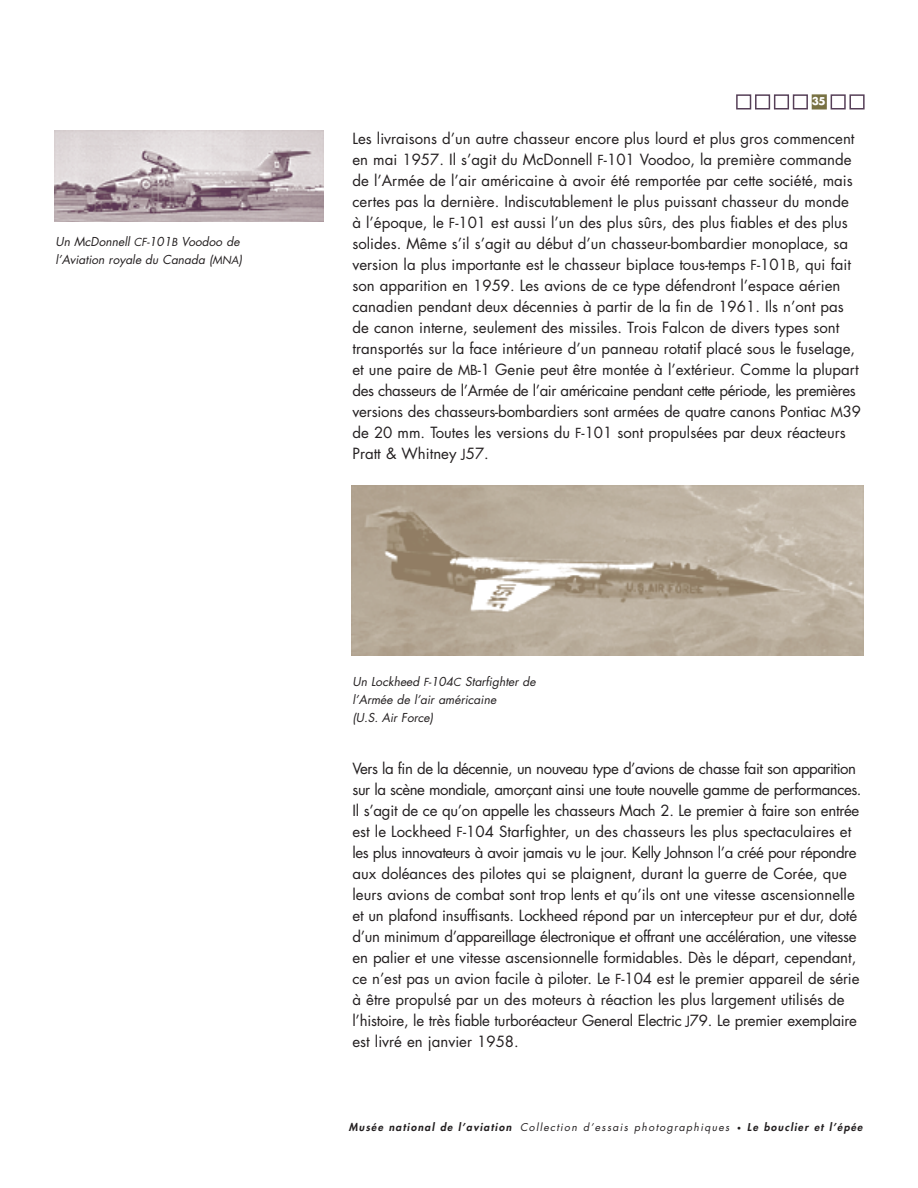
<style>
.page{position:relative;width:918px;height:1188px;background:#fff}
.page>*{position:absolute;margin:0;border:0;box-sizing:border-box;transform-origin:0 0}
.t1{font:15px/21px "Futura";color:#231f20}
.t2{font:italic 12px/18px "Futura";color:#231f20}
.t3{font:italic 800 10.5px "Futura";color:#231f20}
.t4{font:700 10.5px "Futura";color:#fff}
.s1{font-size:10.8px}
.s2{font-size:13.5px}
.s3{font-weight:400}
.s4{font-weight:300;font-style:normal;font-size:7.5px}
</style>
<div class="page">
<svg style="left:736px;top:94px;width:72px;height:16px"></svg>
<div style="left:812px;top:94px;width:15px;height:16px;background:#787142;border:2px solid #787142"></div>
<svg style="left:830px;top:94px;width:35px;height:16px"></svg>
<img style="left:54px;top:130px;width:270px;height:91px">
<img style="left:351px;top:485px;width:513px;height:170px">
<p class="t2" style="left:56px;top:234px;width:190px">Un McDonnell <span class="s1">CF</span>-101<span class="s1">B</span> Voodoo de l’Aviation royale du Canada (<span class="s1">MNA</span>)</p>
<p class="t4" style="left:812px;top:96px;width:15px">35</p>
<p class="t1" style="left:352px;top:130px;width:510px">Les livraisons d’un autre chasseur encore plus lourd et plus gros commencent en mai 1957. Il s’agit du McDonnell <span class="s2">F</span>-101 Voodoo, la première commande de l’Armée de l’air américaine à avoir été remportée par cette société, mais certes pas la dernière. Indiscutablement le plus puissant chasseur du monde à l’époque, le <span class="s2">F</span>-101 est aussi l’un des plus sûrs, des plus fiables et des plus solides. Même s’il s’agit au début d’un chasseur-bombardier monoplace, sa version la plus importante est le chasseur biplace tous-temps <span class="s2">F</span>-101<span class="s2">B</span>, qui fait son apparition en 1959. Les avions de ce type défendront l’espace aérien canadien pendant deux décennies à partir de la fin de 1961. Ils n’ont pas de canon interne, seulement des missiles. Trois Falcon de divers types sont transportés sur la face intérieure d’un panneau rotatif placé sous le fuselage, et une paire de <span class="s2">MB</span>-1 Genie peut être montée à l’extérieur. Comme la plupart des chasseurs de l’Armée de l’air américaine pendant cette période, les premières versions des chasseurs-bombardiers sont armées de quatre canons Pontiac <span class="s2">M</span>39 de 20 mm. Toutes les versions du <span class="s2">F</span>-101 sont propulsées par deux réacteurs Pratt &amp; Whitney <span class="s2">J</span>57.</p>
<p class="t2" style="left:352px;top:673px;width:187px">Un Lockheed <span class="s1">F</span>-104<span class="s1">C</span> Starfighter de l’Armée de l’air américaine<br>(U.S. Air Force)</p>
<p class="t1" style="left:352px;top:760px;width:511px">Vers la fin de la décennie, un nouveau type d’avions de chasse fait son apparition sur la scène mondiale, amorçant ainsi une toute nouvelle gamme de performances.<br>Il s’agit de ce qu’on appelle les chasseurs Mach 2. Le premier à faire son entrée est le Lockheed <span class="s2">F</span>-104 Starfighter, un des chasseurs les plus spectaculaires et les plus innovateurs à avoir jamais vu le jour. Kelly Johnson l’a créé pour répondre aux doléances des pilotes qui se plaignent, durant la guerre de Corée, que leurs avions de combat sont trop lents et qu’ils ont une vitesse ascensionnelle et un plafond insuffisants. Lockheed répond par un intercepteur pur et dur, doté d’un minimum d’appareillage électronique et offrant une accélération, une vitesse en palier et une vitesse ascensionnelle formidables. Dès le départ, cependant, ce n’est pas un avion facile à piloter. Le <span class="s2">F</span>-104 est le premier appareil de série à être propulsé par un des moteurs à réaction les plus largement utilisés de l’histoire, le très fiable turboréacteur General Electric <span class="s2">J</span>79. Le premier exemplaire est livré en janvier 1958.</p>
<p class="t3" style="left:349px;top:1122px;width:517px">Musée national de l’aviation <span class="s3">Collection d’essais photographiques</span> <span class="s4">•</span> Le bouclier et l’épée</p>
</div>
